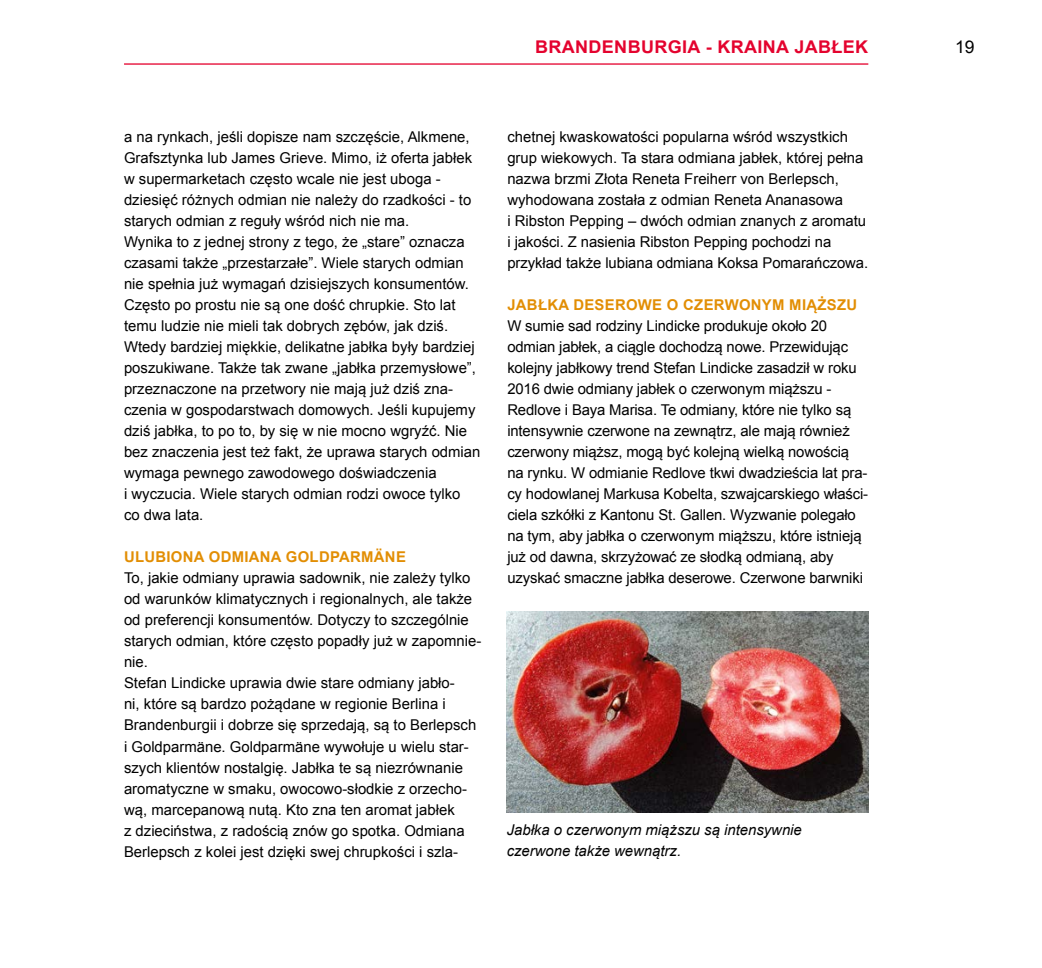
<style>
.page{position:relative;width:1042px;height:968px;background:#fff}
.page>*{position:absolute;margin:0;border:0;box-sizing:border-box;transform-origin:0 0}
.t1{font:700 17.5px "Arial";letter-spacing:.02em;color:#e4032e}
.t2{font:17.5px "Arial";color:#000}
.t3{font:14.88px/21px "Arial";color:#000}
.t4{font:italic 14.88px/21px "Arial";color:#000}
.t5{font:700 14.88px "Arial";letter-spacing:.02em;color:#e28e04}
</style>
<div class="page">
<hr style="left:124px;top:63px;width:744px;height:2px;background:#e4032e">
<img style="left:507px;top:611px;width:361px;height:201px">
<p class="t1" style="left:535px;top:36px;width:335px">BRANDENBURGIA - KRAINA JABŁEK</p>
<p class="t2" style="left:955px;top:36px;width:21px">19</p>
<p class="t3" style="left:124px;top:126px;width:358px">a na rynkach, jeśli dopisze nam szczęście, Alkmene, Grafsztynka lub James Grieve. Mimo, iż oferta jabłek w supermarketach często wcale nie jest uboga - dziesięć różnych odmian nie należy do rzadkości - to starych odmian z reguły wśród nich nie ma.<br>Wynika to z jednej strony z tego, że „stare” oznacza czasami także „przestarzałe”. Wiele starych odmian nie spełnia już wymagań dzisiejszych konsumentów.<br>Często po prostu nie są one dość chrupkie. Sto lat temu ludzie nie mieli tak dobrych zębów, jak dziś.<br>Wtedy bardziej miękkie, delikatne jabłka były bardziej poszukiwane. Także tak zwane „jabłka przemysłowe”, przeznaczone na przetwory nie mają już dziś zna&shy;czenia w gospodarstwach domowych. Jeśli kupujemy dziś jabłka, to po to, by się w nie mocno wgryźć. Nie bez znaczenia jest też fakt, że uprawa starych odmian wymaga pewnego zawodowego doświadczenia<br>i wyczucia. Wiele starych odmian rodzi owoce tylko<br>co dwa lata.</p>
<p class="t5" style="left:124px;top:547px;width:283px">ULUBIONA ODMIANA GOLDPARMÄNE</p>
<p class="t3" style="left:124px;top:567px;width:359px">To, jakie odmiany uprawia sadownik, nie zależy tylko od warunków klimatycznych i regionalnych, ale także od preferencji konsumentów. Dotyczy to szczególnie starych odmian, które często popadły już w zapomnie&shy;nie.<br>Stefan Lindicke uprawia dwie stare odmiany jabło-<br>ni, które są bardzo pożądane w regionie Berlina i Brandenburgii i dobrze się sprzedają, są to Berlepsch i Goldparmäne. Goldparmäne wywołuje u wielu star&shy;szych klientów nostalgię. Jabłka te są niezrównanie aromatyczne w smaku, owocowo-słodkie z orzecho&shy;wą, marcepanową nutą. Kto zna ten aromat jabłek<br>z dzieciństwa, z radością znów go spotka. Odmiana Berlepsch z kolei jest dzięki swej chrupkości i szla-</p>
<p class="t3" style="left:507px;top:126px;width:362px">chetnej kwaskowatości popularna wśród wszystkich grup wiekowych. Ta stara odmiana jabłek, której pełna nazwa brzmi Złota Reneta Freiherr von Berlepsch, wyhodowana została z odmian Reneta Ananasowa<br>i Ribston Pepping – dwóch odmian znanych z aromatu i jakości. Z nasienia Ribston Pepping pochodzi na przykład także lubiana odmiana Koksa Pomarańczowa.</p>
<p class="t5" style="left:507px;top:295px;width:351px">JABŁKA DESEROWE O CZERWONYM MIĄŻSZU</p>
<p class="t3" style="left:507px;top:315px;width:362px">W sumie sad rodziny Lindicke produkuje około 20 odmian jabłek, a ciągle dochodzą nowe. Przewidując kolejny jabłkowy trend Stefan Lindicke zasadził w roku 2016 dwie odmiany jabłek o czerwonym miąższu - Redlove i Baya Marisa. Te odmiany, które nie tylko są intensywnie czerwone na zewnątrz, ale mają również czerwony miąższ, mogą być kolejną wielką nowością na rynku. W odmianie Redlove tkwi dwadzieścia lat pra&shy;cy hodowlanej Markusa Kobelta, szwajcarskiego właści&shy;ciela szkółki z Kantonu St. Gallen. Wyzwanie polegało na tym, aby jabłka o czerwonym miąższu, które istnieją już od dawna, skrzyżować ze słodką odmianą, aby uzyskać smaczne jabłka deserowe. Czerwone barwniki</p>
<p class="t4" style="left:507px;top:819px;width:297px">Jabłka o czerwonym miąższu są intensywnie czerwone także wewnątrz.</p>
</div>
